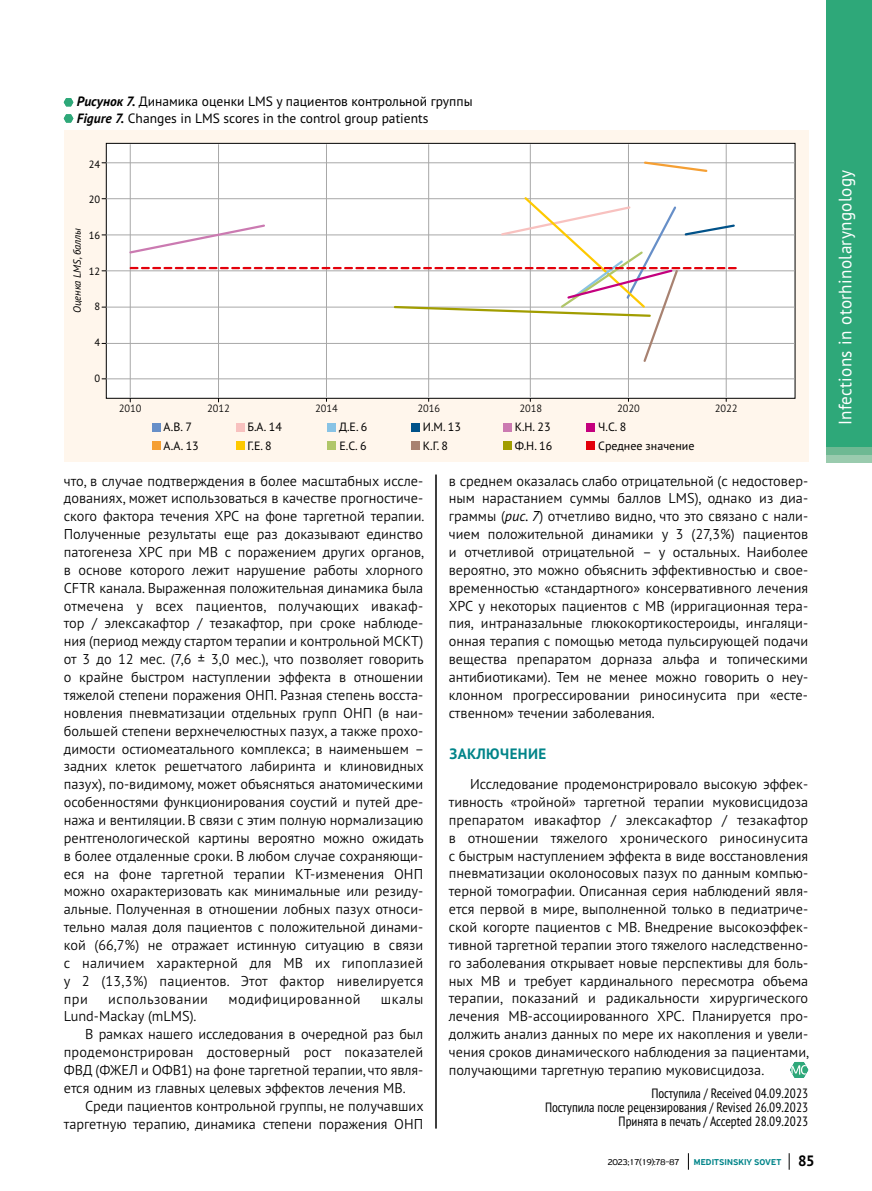
<style>
.page{position:relative;width:872px;height:1191px;background:#fff}
.page>*{position:absolute;margin:0;border:0;box-sizing:border-box;transform-origin:0 0}
.t1{font:18px "PT Sans Pro";letter-spacing:.02em;color:#fff;scale:.95 1}
.t2{font:700 15px "PT Sans Pro";letter-spacing:.03em;color:#008489}
.t3{font:300 14.25px/17.9px "PT Sans Pro";color:#000;text-align:justify}
.t4{font:300 14.25px "PT Sans Pro";letter-spacing:.03em;color:#000}
.t5{font:condensed 13.5px/14.2px "PT Sans Pro";color:#000;text-align:right}
.t6{font:13.5px/16.2px "PT Sans Pro";color:#000}
.t7{font:12px/18.6px "PT Sans Pro";color:#000}
.t8{font:300 10.5px "PT Sans Pro";color:#000}
.t9{font:italic 10.5px "PT Sans Pro";color:#000}
.t10{font:10.5px "PT Sans Pro";color:#000}
.t11{font:500 9px "PF Highway Sans Pro";letter-spacing:.01em;color:#008489}
.t12{font:9px "PF Highway Sans Pro";letter-spacing:-.06em;color:#000}
.s1{font-weight:700;font-style:italic}
.s2{font-weight:400;font-style:italic}
.s3{font-family:"PT Sans Pro";font-weight:700;font-size:15px;color:#000}
</style>
<div class="page">
<svg style="left:788px;top:1153px;width:1px;height:16px"></svg>
<svg style="left:688px;top:1153px;width:1px;height:16px"></svg>
<div style="left:826px;top:0;width:46px;height:446px;background:#2ea879"></div>
<svg style="left:790px;top:1062px;width:18px;height:15px"></svg>
<hr style="left:436px;top:474px;width:1px;height:654px;background:#000">
<svg style="left:64px;top:98px;width:9px;height:8px"></svg>
<svg style="left:64px;top:114px;width:9px;height:9px"></svg>
<div style="left:64px;top:130px;width:744px;height:331px;background:#fff6ec"></div>
<div style="left:106px;top:143px;width:689px;height:255px;background:#fff"></div>
<div style="left:106px;top:143px;width:689px;height:256px;border:1px solid #000"></div>
<hr style="left:107px;top:234px;width:687px;height:1px;background:#a8a8a8">
<hr style="left:107px;top:270px;width:687px;height:1px;background:#a8a8a8">
<hr style="left:107px;top:198px;width:687px;height:1px;background:#a8a8a8">
<hr style="left:107px;top:162px;width:687px;height:1px;background:#a8a8a8">
<hr style="left:107px;top:307px;width:687px;height:1px;background:#a8a8a8">
<hr style="left:107px;top:343px;width:687px;height:1px;background:#a8a8a8">
<hr style="left:107px;top:378px;width:687px;height:1px;background:#a8a8a8">
<hr style="left:218px;top:145px;width:1px;height:252px;background:#a8a8a8">
<hr style="left:130px;top:145px;width:1px;height:252px;background:#a8a8a8">
<hr style="left:326px;top:145px;width:1px;height:252px;background:#a8a8a8">
<hr style="left:428px;top:145px;width:1px;height:252px;background:#a8a8a8">
<hr style="left:628px;top:145px;width:1px;height:252px;background:#a8a8a8">
<hr style="left:726px;top:145px;width:1px;height:252px;background:#a8a8a8">
<hr style="left:530px;top:145px;width:1px;height:252px;background:#a8a8a8">
<div style="left:152px;top:423px;width:9px;height:8px;background:#678fc8"></div>
<div style="left:152px;top:441px;width:9px;height:9px;background:#f59f33"></div>
<div style="left:327px;top:423px;width:9px;height:8px;background:#88c3e5"></div>
<div style="left:327px;top:441px;width:9px;height:9px;background:#b0c669"></div>
<div style="left:503px;top:423px;width:8px;height:8px;background:#cb7ab1"></div>
<div style="left:503px;top:441px;width:8px;height:9px;background:#a19d00"></div>
<div style="left:236px;top:423px;width:8px;height:8px;background:#f8c1bf"></div>
<div style="left:236px;top:441px;width:8px;height:9px;background:#fec900"></div>
<div style="left:411px;top:423px;width:8px;height:8px;background:#005289"></div>
<div style="left:411px;top:441px;width:8px;height:9px;background:#a88271"></div>
<div style="left:586px;top:423px;width:9px;height:8px;background:#c4007e"></div>
<div style="left:586px;top:441px;width:9px;height:9px;background:#e3000b"></div>
<svg style="left:642px;top:161px;width:67px;height:11px"></svg>
<svg style="left:128px;top:195px;width:608px;height:169px"></svg>
<p class="t6" style="left:77px;top:93px;width:397px"><span class="s1">Рисунок 7.</span> Динамика оценки LMS у пациентов контрольной группы<br><span class="s1">Figure 7.</span> Changes in LMS scores in the control group patients</p>
<p class="t10" style="left:89px;top:157px;width:13px">24</p>
<p class="t10" style="left:89px;top:193px;width:13px">20</p>
<p class="t10" style="left:89px;top:229px;width:13px">16</p>
<p class="t10" style="left:89px;top:264px;width:13px">12</p>
<p class="t10" style="left:94px;top:300px;width:7px">8</p>
<p class="t10" style="left:94px;top:335px;width:7px">4</p>
<p class="t10" style="left:94px;top:371px;width:7px">0</p>
<p class="t9" style="left:70px;top:313px;width:86px;rotate:-90deg">Оценка LMS, баллы</p>
<p class="t8" style="left:119px;top:401px;width:24px">2010</p>
<p class="t8" style="left:207px;top:401px;width:24px">2012</p>
<p class="t8" style="left:315px;top:401px;width:24px">2014</p>
<p class="t8" style="left:417px;top:401px;width:24px">2016</p>
<p class="t8" style="left:519px;top:401px;width:24px">2018</p>
<p class="t8" style="left:617px;top:401px;width:24px">2020</p>
<p class="t8" style="left:715px;top:401px;width:24px">2022</p>
<p class="t7" style="left:164px;top:417px;width:37px">А.В. 7<br>А.А. 13</p>
<p class="t7" style="left:339px;top:417px;width:30px">Д.Е. 6<br>Е.С. 6</p>
<p class="t7" style="left:514px;top:417px;width:39px">К.Н. 23<br>Ф.Н. 16</p>
<p class="t7" style="left:247px;top:417px;width:36px">Б.А. 14<br>Г.Е. 8</p>
<p class="t7" style="left:423px;top:417px;width:40px">И.М. 13<br>К.Г. 8</p>
<p class="t7" style="left:598px;top:417px;width:98px">Ч.С. 8<br>Среднее значение</p>
<p class="t3" style="left:64px;top:471px;width:362px">что, в случае подтверждения в более масштабных иссле&shy;дованиях, может использоваться в качестве прогностиче&shy;ского фактора течения ХРС на фоне таргетной терапии.<br>Полученные результаты еще раз доказывают единство патогенеза ХРС при МВ с поражением других органов, в основе которого лежит нарушение работы хлорного CFTR канала. Выраженная положительная динамика была отмечена у всех пациентов, получающих ивакаф&shy;тор / элексакафтор / тезакафтор, при сроке наблюде&shy;ния (период между стартом терапии и контрольной МСКТ) от 3 до 12 мес. (7,6 ± 3,0 мес.), что позволяет говорить о крайне быстром наступлении эффекта в отношении тяжелой степени поражения ОНП. Разная степень восста&shy;новления пневматизации отдельных групп ОНП (в наи&shy;большей степени верхнечелюстных пазух, а также прохо&shy;димости остиомеатального комплекса; в наименьшем – задних клеток решетчатого лабиринта и клиновидных пазух), по-видимому, может объясняться анатомическими особенностями функционирования соустий и путей дре&shy;нажа и вентиляции. В связи с этим полную нормализацию рентгенологической картины вероятно можно ожидать в более отдаленные сроки. В любом случае сохраняющи&shy;еся на фоне таргетной терапии КТ-изменения ОНП можно охарактеризовать как минимальные или резиду&shy;альные. Полученная в отношении лобных пазух относи&shy;тельно малая доля пациентов с положительной динами&shy;кой (66,7%) не отражает истинную ситуацию в связи с наличием характерной для МВ их гипоплазией у 2 (13,3%) пациентов. Этот фактор нивелируется при</p>
<p class="t4" style="left:108px;top:989px;width:101px">использовании</p>
<p class="t4" style="left:228px;top:989px;width:134px">модифицированной</p>
<p class="t3" style="left:381px;top:989px;width:44px">шкалы</p>
<p class="t3" style="left:64px;top:1007px;width:134px">Lund-Mackay (mLMS).</p>
<p class="t3" style="left:85px;top:1025px;width:340px">В рамках нашего исследования в очередной раз был</p>
<p class="t3" style="left:64px;top:1042px;width:361px">продемонстрирован достоверный рост показателей</p>
<p class="t3" style="left:64px;top:1060px;width:361px">ФВД (ФЖЕЛ и ОФВ1) на фоне таргетной терапии, что явля-</p>
<p class="t3" style="left:64px;top:1078px;width:343px">ется одним из главных целевых эффектов лечения МВ.</p>
<p class="t3" style="left:85px;top:1096px;width:340px">Среди пациентов контрольной группы, не получавших</p>
<p class="t3" style="left:64px;top:1114px;width:361px">таргетную терапию, динамика степени поражения ОНП</p>
<p class="t3" style="left:449px;top:471px;width:361px;text-align:left">в среднем оказалась слабо отрицательной (с недостовер&shy;ным нарастанием суммы баллов LMS), однако из диа&shy;граммы (<span class="s2">рис. 7</span>) отчетливо видно, что это связано с нали&shy;чием положительной динамики у 3 (27,3%) пациентов и отчетливой отрицательной – у остальных. Наиболее вероятно, это можно объяснить эффективностью и свое&shy;временностью «стандартного» консервативного лечения ХРС у некоторых пациентов с МВ (ирригационная тера&shy;пия, интраназальные глюкокортикостероиды, ингаляци&shy;онная терапия с помощью метода пульсирующей подачи вещества препаратом дорназа альфа и топическими антибиотиками). Тем не менее можно говорить о неу&shy;клонном прогрессировании риносинусита при «есте&shy;ственном» течении заболевания.</p>
<p class="t2" style="left:449px;top:744px;width:99px">ЗАКЛЮЧЕНИЕ</p>
<p class="t3" style="left:449px;top:775px;width:362px;text-indent:21px">Исследование продемонстрировало высокую эффек&shy;тивность «тройной» таргетной терапии муковисцидоза препаратом ивакафтор / элексакафтор / тезакафтор в отношении тяжелого хронического риносинусита с быстрым наступлением эффекта в виде восстановления пневматизации околоносовых пазух по данным компью&shy;терной томографии. Описанная серия наблюдений явля&shy;ется первой в мире, выполненной только в педиатриче&shy;ской когорте пациентов с МВ. Внедрение высокоэффек&shy;тивной таргетной терапии этого тяжелого наследственно&shy;го заболевания открывает новые перспективы для боль&shy;ных МВ и требует кардинального пересмотра объема терапии, показаний и радикальности хирургического лечения МВ-ассоциированного ХРС. Планируется про&shy;должить анализ данных по мере их накопления и увели&shy;чения сроков динамического наблюдения за пациентами, получающими таргетную терапию муковисцидоза.</p>
<p class="t5" style="left:545px;top:1085px;width:265px">Поступила / Received 04.09.2023<br>Поступила после рецензирования / Revised 26.09.2023<br>Принята в печать / Accepted 28.09.2023</p>
<p class="t12" style="left:607px;top:1156px;width:74px">2023;17(19):78–87</p>
<p class="t11" style="left:694px;top:1156px;width:122px">MEDITSINSKIY SOVET <span class="s3">85</span></p>
<p class="t1" style="left:833px;top:425px;width:270px;rotate:-90deg">Infections in otorhinolaryngology</p>
</div>
